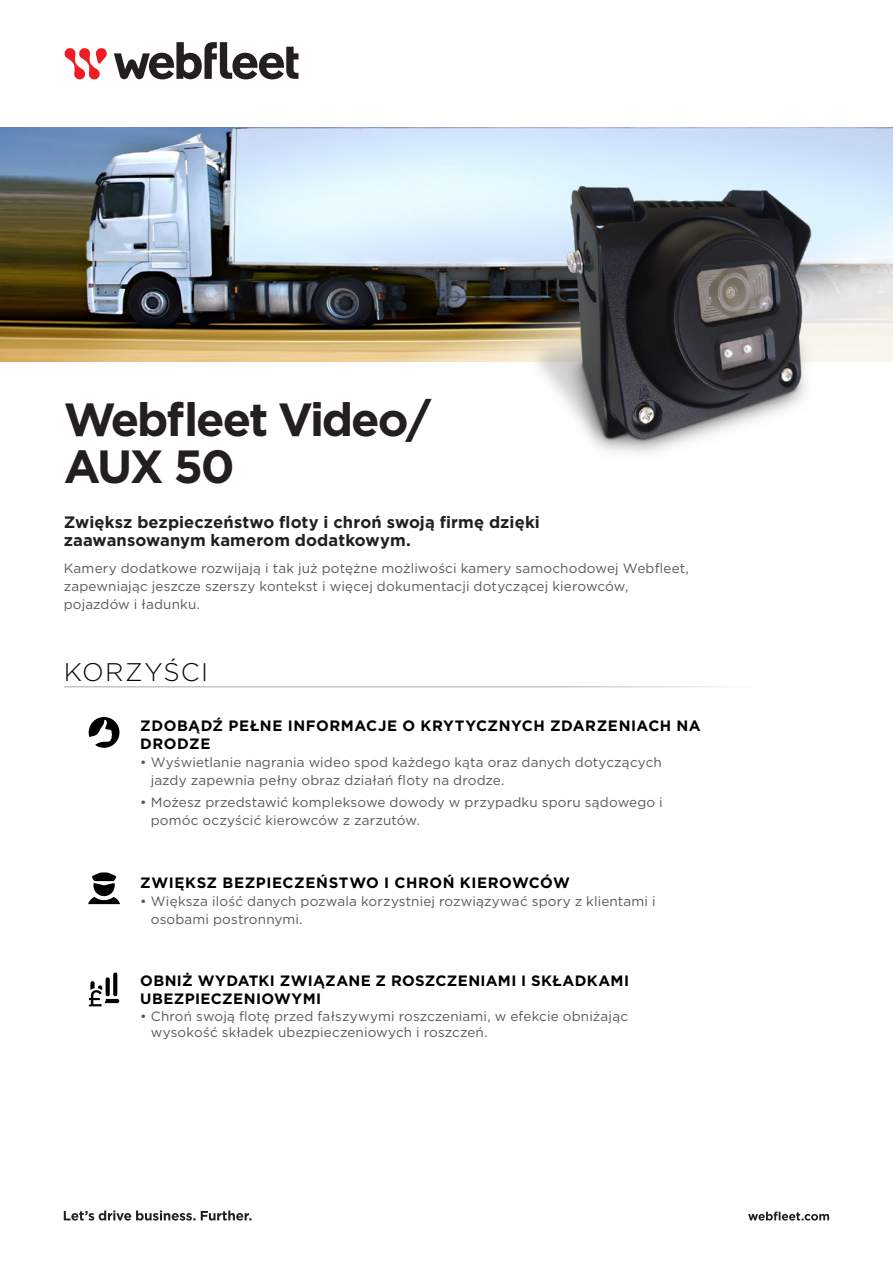
<style>
.page{position:relative;width:893px;height:1263px;background:#fff}
.page>*{position:absolute;margin:0;border:0;box-sizing:border-box;transform-origin:0 0}
.t1{font:700 46.5px/46.5px "Gotham";letter-spacing:-.045em;color:#231f20}
.t2{font:300 25.5px "Gotham";letter-spacing:.05em;color:#0c0806}
.t3{font:700 16.5px/18px "Gotham";letter-spacing:.005em;color:#231f20}
.t4{font:700 15px/18px "Gotham";letter-spacing:.03em;color:#000}
.t5{font:13.5px/18px "Gotham";letter-spacing:.01em;color:#57585a}
</style>
<div class="page">
<svg style="left:64px;top:1210px;width:188px;height:10px"></svg>
<svg style="left:748px;top:1211px;width:81px;height:9px"></svg>
<svg style="left:114px;top:42px;width:184px;height:37px"></svg>
<svg style="left:64px;top:48px;width:43px;height:32px"></svg>
<img style="left:0;top:128px;width:309px;height:233px">
<svg style="left:309px;top:128px;width:584px;height:233px;background:#b8c1c5"></svg>
<svg style="left:89px;top:717px;width:30px;height:31px"></svg>
<svg style="left:88px;top:872px;width:32px;height:32px"></svg>
<svg style="left:106px;top:977px;width:4px;height:19px"></svg>
<svg style="left:113px;top:972px;width:4px;height:24px"></svg>
<svg style="left:89px;top:981px;width:30px;height:25px"></svg>
<img style="left:500px;top:155px;width:347px;height:298px">
<h1 class="t1" style="left:64px;top:396px;width:369px">Webfleet Video/<br>AUX 50</h1>
<p class="t3" style="left:64px;top:513px;width:478px">Zwiększ bezpieczeństwo floty i chroń swoją firmę dzięki zaawansowanym kamerom dodatkowym.</p>
<p class="t5" style="left:64px;top:559px;width:626px">Kamery dodatkowe rozwijają i tak już potężne możliwości kamery samochodowej Webfleet, zapewniając jeszcze szerszy kontekst i więcej dokumentacji dotyczącej kierowców, pojazdów i ładunku.</p>
<h2 class="t2" style="left:64px;top:656px;width:146px">KORZYŚCI</h2>
<p class="t4" style="left:140px;top:716px;width:562px">ZDOBĄDŹ PEŁNE INFORMACJE O KRYTYCZNYCH ZDARZENIACH NA<br>DRODZE</p>
<p class="t5" style="left:151px;top:753px;width:513px;text-indent:-11px">• Wyświetlanie nagrania wideo spod każdego kąta oraz danych dotyczących jazdy zapewnia pełny obraz działań floty na drodze.</p>
<p class="t5" style="left:151px;top:793px;width:513px;text-indent:-11px">• Możesz przedstawić kompleksowe dowody w przypadku sporu sądowego i pomóc oczyścić kierowców z zarzutów.</p>
<p class="t4" style="left:140px;top:874px;width:431px">ZWIĘKSZ BEZPIECZEŃSTWO I CHROŃ KIEROWCÓW</p>
<p class="t5" style="left:151px;top:892px;width:506px;text-indent:-11px">• Większa ilość danych pozwala korzystniej rozwiązywać spory z klientami i osobami postronnymi.</p>
<p class="t4" style="left:140px;top:972px;width:490px">OBNIŻ WYDATKI ZWIĄZANE Z ROSZCZENIAMI I SKŁADKAMI<br>UBEZPIECZENIOWYMI</p>
<p class="t5" style="left:151px;top:1007px;width:479px;line-height:16.5px;text-indent:-11px">• Chroń swoją flotę przed fałszywymi roszczeniami, w efekcie obniżając wysokość składek ubezpieczeniowych i roszczeń.</p>
</div>
